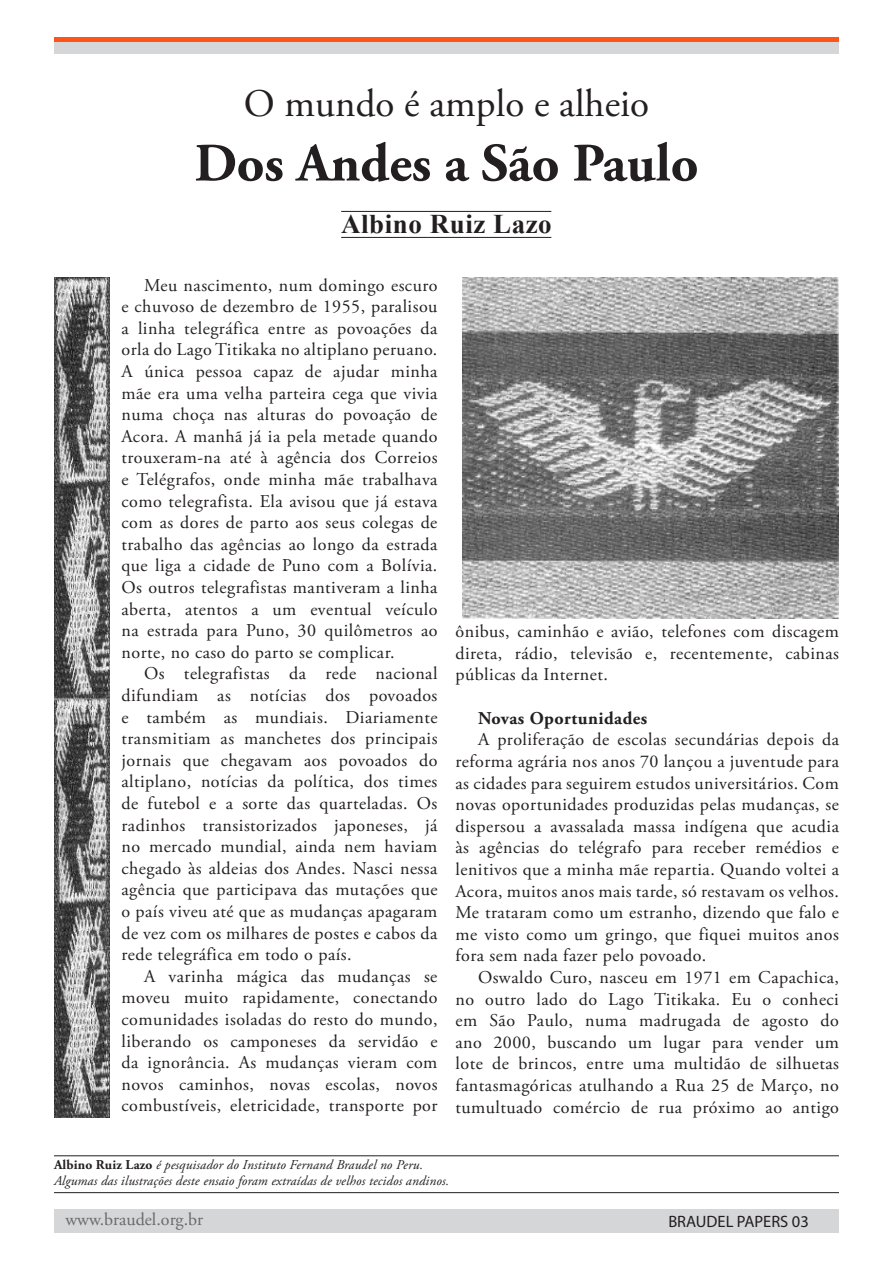
<style>
.page{position:relative;width:893px;height:1263px;background:#fff}
.page>*{position:absolute;margin:0;border:0;box-sizing:border-box;transform-origin:0 0}
.t1{font:700 54px "Adobe Garamond Pro";color:#231f20}
.t2{font:39px "Adobe Garamond Pro";color:#231f20}
.t3{font:700 27px "Times New Roman";letter-spacing:.02em;color:#231f20}
.t4{font:18px/21.6px "Adobe Garamond Pro";letter-spacing:.025em;color:#231f20;text-align:justify}
.t5{font:18px "Adobe Garamond Pro";color:#6b6a6a}
.t6{font:700 18px "Adobe Garamond Pro";letter-spacing:.025em;color:#231f20}
.t7{font:16.5px "Myriad Pro";color:#231f20}
.t8{font:italic 13.5px "Adobe Garamond Pro";letter-spacing:.01em;color:#231f20}
.s1{font-weight:700;font-style:normal}
</style>
<div class="page">
<div style="left:54px;top:1209px;width:785px;height:24px;background:#d5d6d8"></div>
<div style="left:54px;top:42px;width:785px;height:12px;background:#d5d6d8"></div>
<hr style="left:54px;top:38px;width:785px;height:4px;background:#fe5419">
<hr style="left:54px;top:1155px;width:785px;height:1px;background:#231f20">
<hr style="left:54px;top:1192px;width:785px;height:1px;background:#231f20">
<hr style="left:341px;top:237px;width:210px;height:1px;background:#231f20">
<hr style="left:341px;top:211px;width:210px;height:1px;background:#231f20">
<img style="left:462px;top:278px;width:377px;height:340px">
<img style="left:54px;top:278px;width:56px;height:840px">
<p class="t2" style="left:244px;top:80px;width:407px">O mundo é amplo e alheio</p>
<p class="t1" style="left:194px;top:132px;width:506px">Dos Andes a São Paulo</p>
<p class="t3" style="left:341px;top:206px;width:212px">Albino Ruiz Lazo</p>
<p class="t4" style="left:122px;top:275px;width:318px;text-indent:22px">Meu nascimento, num domingo escuro e chuvoso de dezembro de 1955, paralisou a linha telegráfica entre as povoações da orla do Lago Titikaka no altiplano peruano.<br>A única pessoa capaz de ajudar minha mãe era uma velha parteira cega que vivia numa choça nas alturas do povoação de Acora. A manhã já ia pela metade quando trouxeram-na até à agência dos Correios e Telégrafos, onde minha mãe trabalhava como telegrafista. Ela avisou que já estava com as dores de parto aos seus colegas de trabalho das agências ao longo da estrada que liga a cidade de Puno com a Bolívia.<br>Os outros telegrafistas mantiveram a linha aberta, atentos a um eventual veículo na estrada para Puno, 30 quilômetros ao norte, no caso do parto se complicar.</p>
<p class="t4" style="left:122px;top:663px;width:317px;text-indent:22px">Os telegrafistas da rede nacional difundiam as notícias dos povoados e também as mundiais. Diariamente transmitiam as manchetes dos principais jornais que chegavam aos povoados do altiplano, notícias da política, dos times de futebol e a sorte das quarteladas. Os radinhos transistorizados japoneses, já no mercado mundial, ainda nem haviam chegado às aldeias dos Andes. Nasci nessa agência que participava das mutações que o país viveu até que as mudanças apagaram de vez com os milhares de postes e cabos da rede telegráfica em todo o país.</p>
<p class="t4" style="left:122px;top:966px;width:317px;text-indent:22px">A varinha mágica das mudanças se moveu muito rapidamente, conectando comunidades isoladas do resto do mundo, liberando os camponeses da servidão e da ignorância. As mudanças vieram com novos caminhos, novas escolas, novos combustíveis, eletricidade, transporte por</p>
<p class="t4" style="left:455px;top:621px;width:385px">ônibus, caminhão e avião, telefones com discagem direta, rádio, televisão e, recentemente, cabinas públicas da Internet.</p>
<p class="t6" style="left:478px;top:707px;width:171px">Novas Oportunidades</p>
<p class="t4" style="left:455px;top:729px;width:385px;text-indent:22px">A proliferação de escolas secundárias depois da reforma agrária nos anos 70 lançou a juventude para as cidades para seguirem estudos universitários. Com novas oportunidades produzidas pelas mudanças, se dispersou a avassalada massa indígena que acudia às agências do telégrafo para receber remédios e lenitivos que a minha mãe repartia. Quando voltei a Acora, muitos anos mais tarde, só restavam os velhos.<br>Me trataram como um estranho, dizendo que falo e me visto como um gringo, que fiquei muitos anos fora sem nada fazer pelo povoado.</p>
<p class="t4" style="left:455px;top:967px;width:385px;text-indent:22px">Oswaldo Curo, nasceu em 1971 em Capachica, no outro lado do Lago Titikaka. Eu o conheci em São Paulo, numa madrugada de agosto do ano 2000, buscando um lugar para vender um lote de brincos, entre uma multidão de silhuetas fantasmagóricas atulhando a Rua 25 de Março, no tumultuado comércio de rua próximo ao antigo</p>
<p class="t8" style="left:54px;top:1156px;width:371px"><span class="s1">Albino Ruiz Lazo</span> é pesquisador do Instituto Fernand Braudel no Peru.</p>
<p class="t8" style="left:54px;top:1172px;width:397px">Algumas das ilustrações deste ensaio foram extraídas de velhos tecidos andinos.</p>
<p class="t5" style="left:65px;top:1208px;width:139px">www.braudel.org.br</p>
<p class="t7" style="left:668px;top:1211px;width:142px">BRAUDEL PAPERS 03</p>
</div>
